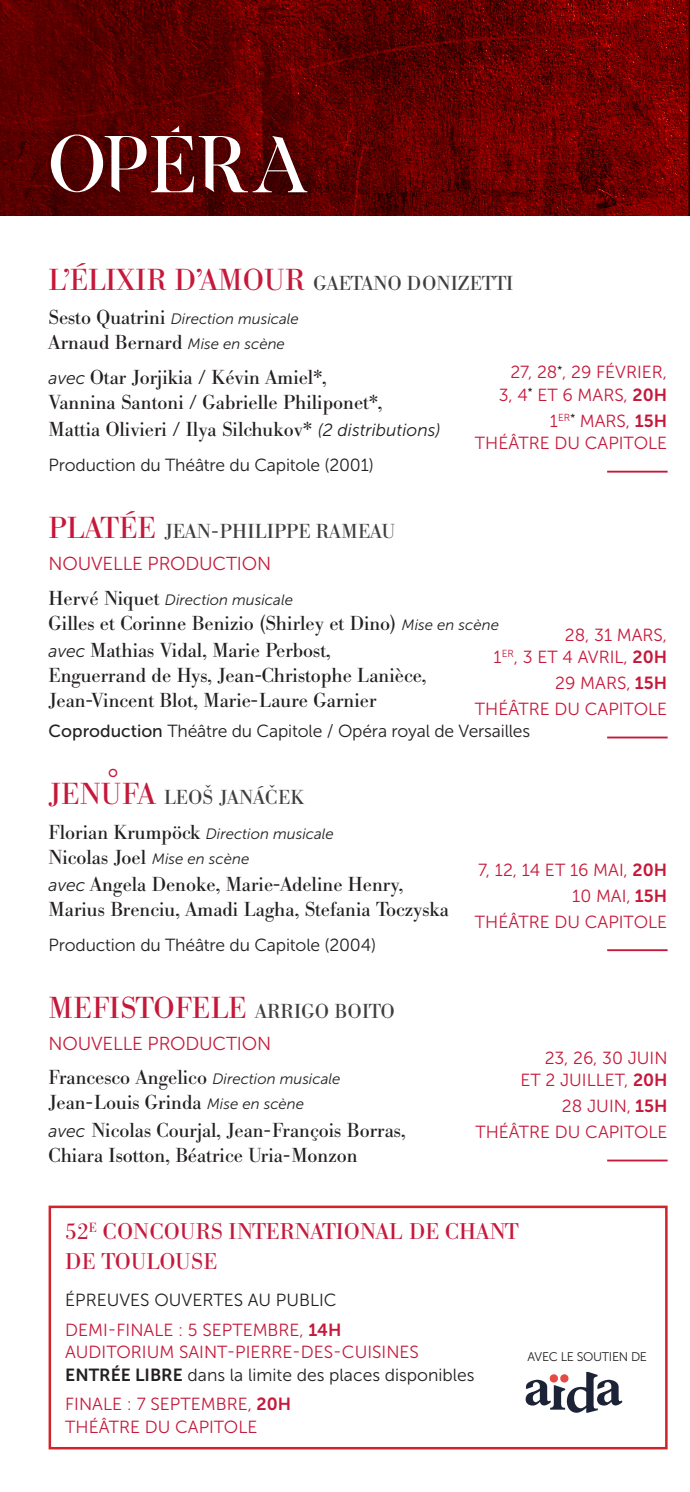
<style>
.page{position:relative;width:690px;height:1492px;background:#fff}
.page>*{position:absolute;margin:0;border:0;box-sizing:border-box;transform-origin:0 0}
.t1{font:77px "Exodus Display Sa";color:#fff}
.t2{font:30px "Bodoni BE";letter-spacing:.01em;color:#c5193b}
.t3{font:22.5px/30px "Bodoni BE";letter-spacing:.02em;color:#c5193b}
.t4{font:20px/27.5px "Bodoni BE";color:#231f20}
.t5{font:20px "Bodoni BE";color:#3e3e3f}
.t6{font:18.75px "Museo Sans 300";letter-spacing:-.01em;color:#c5193b}
.t7{font:17.5px/22.5px "Museo Sans 300";color:#c5193b;text-align:right}
.t8{font:17.5px/29.5px "Museo Sans 300";letter-spacing:-.01em;color:#231f20}
.t9{font:italic 15px "Museo Sans 300";color:#231f20}
.t10{font:12.5px "Museo Sans 300";letter-spacing:-.025em;color:#231f20}
.s1{font-size:30px;color:#c5193b}
.s2{font-family:"Bodoni BE";font-style:normal;font-size:20px}
.s3{font-family:"Museo Sans 300";font-style:italic;font-size:15px}
.s4{font-family:"Museo Sans 300";font-style:italic;font-size:17.5px}
.s5{font-family:"Museo Sans 500"}
.s6{font-family:"Museo Sans 700"}
.s7{font-size:20px;color:#3e3e3f}
.s8{color:#c5193b}
.s9{font-family:"Museo Sans 700";color:#c5193b}
.s10{font-family:"Museo Sans 700";color:#231f20}
.s11{color:#231f20}
</style>
<div class="page">
<svg style="left:0;top:0;width:688px;height:216px;background:#610000"></svg>
<hr style="left:688px;top:0;width:1px;height:216px;background:#6d5ea9">
<hr style="left:606px;top:471px;width:61px;height:1px;background:#c5193b">
<hr style="left:606px;top:736px;width:61px;height:2px;background:#c5193b">
<hr style="left:606px;top:949px;width:61px;height:2px;background:#c5193b">
<hr style="left:606px;top:1159px;width:61px;height:2px;background:#c5193b">
<svg style="left:171px;top:125px;width:8px;height:7px"></svg>
<svg style="left:525px;top:1371px;width:97px;height:41px"></svg>
<div style="left:49px;top:1205px;width:618px;height:244px;border:2px solid #d1232a"></div>
<h1 class="t1" style="left:49px;top:118px;width:262px">OPERA</h1>
<p class="t5" style="left:49px;top:271px;width:466px"><span class="s1">L’ÉLIXIR D’AMOUR</span> GAETANO DONIZETTI</p>
<p class="t9" style="left:49px;top:311px;width:252px"><span class="s2">Sesto Quatrini</span> Direction musicale</p>
<p class="t4" style="left:49px;top:326px;width:279px;line-height:34.5px">Arnaud Bernard <span class="s3">Mise en scène </span><span class="s4">avec</span> Otar Jorjikia / Kévin Amiel*,</p>
<p class="t4" style="left:49px;top:389px;width:393px">Vannina Santoni / Gabrielle Philiponet*,<br>Mattia Olivieri / Ilya Silchukov* <span class="s4">(2 distributions)</span></p>
<p class="t8" style="left:49px;top:450px;width:326px">Production du Théâtre du Capitole (2001)</p>
<p class="t5" style="left:49px;top:520px;width:348px"><span class="s1">PLATÉE</span> JEAN-PHILIPPE RAMEAU</p>
<p class="t6" style="left:49px;top:553px;width:224px">NOUVELLE PRODUCTION</p>
<p class="t9" style="left:49px;top:591px;width:246px"><span class="s2">Hervé Niquet</span> Direction musicale</p>
<p class="t4" style="left:49px;top:609px;width:451px">Gilles et Corinne Benizio (Shirley et Dino) <span class="s3">Mise en scène </span><span class="s4">avec</span> Mathias Vidal, Marie Perbost,</p>
<p class="t4" style="left:49px;top:663px;width:379px;line-height:25px">Enguerrand de Hys, Jean-Christophe Lanièce,<br>Jean-Vincent Blot, Marie-Laure Garnier</p>
<p class="t8" style="left:49px;top:716px;width:483px"><span class="s5">Coproduction</span> Théâtre du Capitole / Opéra royal de Versailles</p>
<p class="t5" style="left:49px;top:785px;width:257px"><span class="s1">JENU</span><sup>°</sup><span class="s1">FA</span> LEOSˇ JANÁCˇEK</p>
<p class="t9" style="left:49px;top:825px;width:287px"><span class="s2">Florian Krumpöck</span> Direction musicale</p>
<p class="t4" style="left:49px;top:843px;width:356px">Nicolas Joel <span class="s3">Mise en scène<br></span><span class="s4">avec</span> Angela Denoke, Marie-Adeline Henry,</p>
<p class="t4" style="left:49px;top:896px;width:401px">Marius Brenciu, Amadi Lagha, Stefania Toczyska</p>
<p class="t8" style="left:49px;top:930px;width:329px">Production du Théâtre du Capitole (2004)</p>
<p class="t7" style="left:498px;top:361px;width:170px">27, 28<sup>*</sup>, 29 FÉVRIER,<br>3, 4<sup>*</sup> ET 6 MARS, <span class="s6">20H</span></p>
<p class="t7" style="left:474px;top:410px;width:193px">1<sup>ER</sup><sup>*</sup> MARS, <span class="s6">15H<br></span>THÉÂTRE DU CAPITOLE</p>
<p class="t7" style="left:493px;top:623px;width:175px">28, 31 MARS,<br>1<sup>ER</sup>, 3 ET 4 AVRIL, <span class="s6">20H</span></p>
<p class="t7" style="left:474px;top:670px;width:193px;line-height:26px">29 MARS, <span class="s6">15H<br></span>THÉÂTRE DU CAPITOLE</p>
<p class="t7" style="left:474px;top:857px;width:193px;line-height:26px">7, 12, 14 ET 16 MAI, <span class="s6">20H<br></span>10 MAI, <span class="s6">15H<br></span>THÉÂTRE DU CAPITOLE</p>
<h2 class="t2" style="left:49px;top:990px;width:347px">MEFISTOFELE <span class="s7">ARRIGO BOITO</span></h2>
<p class="t6" style="left:49px;top:1033px;width:224px">NOUVELLE PRODUCTION</p>
<p class="t4" style="left:49px;top:1065px;width:293px;line-height:25px">Francesco Angelico <span class="s3">Direction musicale<br></span>Jean-Louis Grinda <span class="s3">Mise en scène</span></p>
<p class="t4" style="left:49px;top:1118px;width:358px;line-height:25px"><span class="s4">avec</span> Nicolas Courjal, Jean-François Borras,<br>Chiara Isotton, Béatrice Uria-Monzon</p>
<p class="t7" style="left:520px;top:1046px;width:149px">23, 26, 30 JUIN<br>ET 2 JUILLET, <span class="s6">20H</span></p>
<p class="t7" style="left:475px;top:1093px;width:193px;line-height:26px">28 JUIN, <span class="s6">15H<br></span>THÉÂTRE DU CAPITOLE</p>
<p class="t3" style="left:65px;top:1217px;width:455px">52<sup>E</sup> CONCOURS INTERNATIONAL DE CHANT<br>DE TOULOUSE</p>
<p class="t8" style="left:65px;top:1285px;width:277px">ÉPREUVES OUVERTES AU PUBLIC<br><span class="s8">DEMI-FINALE : 5 SEPTEMBRE,</span> <span class="s9">14H</span></p>
<p class="t7" style="left:65px;top:1340px;width:410px;text-align:left">AUDITORIUM SAINT-PIERRE-DES-CUISINES<br><span class="s10">ENTRÉE LIBRE</span> <span class="s11">dans la limite des places disponibles</span></p>
<p class="t7" style="left:65px;top:1393px;width:227px;text-align:left">FINALE : 7 SEPTEMBRE, <span class="s6">20H<br></span>THÉÂTRE DU CAPITOLE</p>
<p class="t10" style="left:527px;top:1349px;width:121px">AVEC LE SOUTIEN DE</p>
</div>
